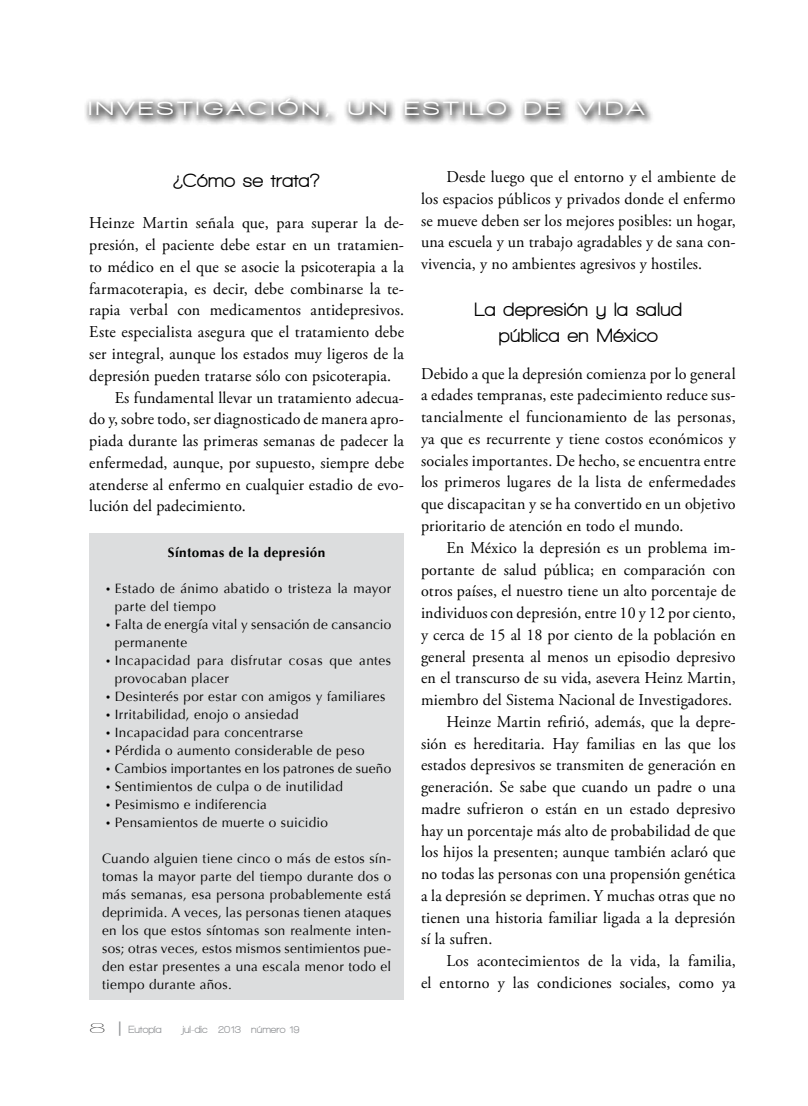
<style>
.page{position:relative;width:808px;height:1106px;background:#fff}
.page>*{position:absolute;margin:0;border:0;box-sizing:border-box;transform-origin:0 0}
.t1{font:800 19.5px/25.5px "Walkway";letter-spacing:.02em;color:#000;text-align:center}
.t2{font:900 19.5px "Walkway Expand";letter-spacing:.2em;color:#fff}
.t3{font:16.5px/21.8px "Adobe Garamond Pro";letter-spacing:.01em;color:#000;text-align:justify}
.t4{font:13.5px/18px "Optima";letter-spacing:.025em;color:#000}
.t5{font:700 13.5px "Optima";letter-spacing:.035em;color:#000}
.t6{font:800 10.5px "Walkway";color:#939598}
.s1{font-family:"Myriad Pro";font-size:15px}
.s2{font-family:"Walkway Ultra Expand";font-weight:400;font-size:15px;color:#000}
.s3{font-family:"Verdana";font-weight:400;font-size:15px}
</style>
<div class="page">
<div style="left:83px;top:94px;width:571px;height:33px;background:#000;opacity:.81"></div>
<div style="left:89px;top:532px;width:315px;height:467px;background:#dcddde"></div>
<p class="t2" style="left:88px;top:98px;width:557px">INVESTIGACIÓN, UN ESTILO DE VIDA</p>
<p class="t1" style="left:173px;top:168px;width:149px">¿Cómo se trata?</p>
<p class="t3" style="left:89px;top:213px;width:316px">Heinze Martin señala que, para superar la de-</p>
<p class="t3" style="left:89px;top:235px;width:316px">presión, el paciente debe estar en un tratamien-</p>
<p class="t3" style="left:89px;top:256px;width:316px">to médico en el que se asocie la psicoterapia a la</p>
<p class="t3" style="left:89px;top:278px;width:316px">farmacoterapia, es decir, debe combinarse la te-</p>
<p class="t3" style="left:89px;top:300px;width:316px">rapia verbal con medicamentos antidepresivos.</p>
<p class="t3" style="left:89px;top:322px;width:316px">Este especialista asegura que el tratamiento debe</p>
<p class="t3" style="left:89px;top:343px;width:316px">ser integral, aunque los estados muy ligeros de la</p>
<p class="t3" style="left:89px;top:365px;width:303px">depresión pueden tratarse sólo con psicoterapia.</p>
<p class="t3" style="left:115px;top:387px;width:291px">Es fundamental llevar un tratamiento adecua-</p>
<p class="t3" style="left:89px;top:409px;width:316px">do y, sobre todo, ser diagnosticado de manera apro-</p>
<p class="t3" style="left:89px;top:430px;width:316px">piada durante las primeras semanas de padecer la</p>
<p class="t3" style="left:89px;top:452px;width:316px">enfermedad, aunque, por supuesto, siempre debe</p>
<p class="t3" style="left:89px;top:474px;width:316px">atenderse al enfermo en cualquier estadio de evo-</p>
<p class="t3" style="left:89px;top:496px;width:158px">lución del padecimiento.</p>
<p class="t5" style="left:168px;top:544px;width:159px">Síntomas de la depresión</p>
<p class="t4" style="left:115px;top:579px;width:278px;text-indent:-9px"><span class="s1">•</span> Estado de ánimo abatido o tristeza la mayor parte del tiempo</p>
<p class="t4" style="left:115px;top:615px;width:278px;text-indent:-9px"><span class="s1">•</span> Falta de energía vital y sensación de cansancio permanente</p>
<p class="t4" style="left:115px;top:651px;width:278px;text-indent:-9px"><span class="s1">•</span> Incapacidad para disfrutar cosas que antes provocaban placer</p>
<p class="t4" style="left:106px;top:687px;width:281px"><span class="s1">•</span> Desinterés por estar con amigos y familiares</p>
<p class="t4" style="left:106px;top:705px;width:194px"><span class="s1">•</span> Irritabilidad, enojo o ansiedad</p>
<p class="t4" style="left:106px;top:723px;width:198px"><span class="s1">•</span> Incapacidad para concentrarse</p>
<p class="t4" style="left:106px;top:741px;width:260px"><span class="s1">•</span> Pérdida o aumento considerable de peso</p>
<p class="t4" style="left:106px;top:759px;width:286px"><span class="s1">•</span> Cambios importantes en los patrones de sueño</p>
<p class="t4" style="left:106px;top:777px;width:238px"><span class="s1">•</span> Sentimientos de culpa o de inutilidad</p>
<p class="t4" style="left:106px;top:795px;width:162px"><span class="s1">•</span> Pesimismo e indiferencia</p>
<p class="t4" style="left:106px;top:813px;width:223px"><span class="s1">•</span> Pensamientos de muerte o suicidio</p>
<p class="t4" style="left:102px;top:849px;width:291px;text-align:justify">Cuando alguien tiene cinco o más de estos sín&shy;tomas la mayor parte del tiempo durante dos o más semanas, esa persona probablemente está deprimida. A veces, las personas tienen ataques en los que estos síntomas son realmente inten&shy;sos; otras veces, estos mismos sentimientos pue&shy;den estar presentes a una escala menor todo el tiempo durante años.</p>
<p class="t6" style="left:89px;top:1024px;width:74px"><span class="s2">8</span> <span class="s3">|</span> Eutopía</p>
<p class="t6" style="left:183px;top:1024px;width:119px">jul-dic 2013 número 19</p>
<p class="t3" style="left:421px;top:166px;width:316px;text-indent:26px">Desde luego que el entorno y el ambiente de los espacios públicos y privados donde el enfermo se mueve deben ser los mejores posibles: un hogar, una escuela y un trabajo agradables y de sana con&shy;vivencia, y no ambientes agresivos y hostiles.</p>
<p class="t1" style="left:474px;top:297px;width:209px">La depresión y la salud pública en México</p>
<p class="t3" style="left:421px;top:363px;width:316px">Debido a que la depresión comienza por lo general a edades tempranas, este padecimiento reduce sus&shy;tancialmente el funcionamiento de las personas, ya que es recurrente y tiene costos económicos y sociales importantes. De hecho, se encuentra entre los primeros lugares de la lista de enfermedades que discapacitan y se ha convertido en un objetivo prioritario de atención en todo el mundo.</p>
<p class="t3" style="left:446px;top:537px;width:291px">En México la depresión es un problema im-</p>
<p class="t3" style="left:421px;top:559px;width:316px">portante de salud pública; en comparación con</p>
<p class="t3" style="left:421px;top:580px;width:316px">otros países, el nuestro tiene un alto porcentaje de</p>
<p class="t3" style="left:421px;top:602px;width:316px">individuos con depresión, entre 10 y 12 por ciento,</p>
<p class="t3" style="left:421px;top:624px;width:316px">y cerca de 15 al 18 por ciento de la población en</p>
<p class="t3" style="left:421px;top:646px;width:316px">general presenta al menos un episodio depresivo</p>
<p class="t3" style="left:421px;top:667px;width:316px">en el transcurso de su vida, asevera Heinz Martin,</p>
<p class="t3" style="left:421px;top:689px;width:312px">miembro del Sistema Nacional de Investigadores.</p>
<p class="t3" style="left:446px;top:711px;width:291px">Heinze Martin refirió, además, que la depre-</p>
<p class="t3" style="left:421px;top:733px;width:316px">sión es hereditaria. Hay familias en las que los</p>
<p class="t3" style="left:421px;top:754px;width:316px">estados depresivos se transmiten de generación en</p>
<p class="t3" style="left:421px;top:776px;width:316px">generación. Se sabe que cuando un padre o una</p>
<p class="t3" style="left:421px;top:798px;width:316px">madre sufrieron o están en un estado depresivo</p>
<p class="t3" style="left:421px;top:820px;width:316px">hay un porcentaje más alto de probabilidad de que</p>
<p class="t3" style="left:421px;top:841px;width:316px">los hijos la presenten; aunque también aclaró que</p>
<p class="t3" style="left:421px;top:863px;width:316px">no todas las personas con una propensión genética</p>
<p class="t3" style="left:421px;top:885px;width:316px">a la depresión se deprimen. Y muchas otras que no</p>
<p class="t3" style="left:421px;top:907px;width:316px">tienen una historia familiar ligada a la depresión</p>
<p class="t3" style="left:421px;top:928px;width:73px">sí la sufren.</p>
<p class="t3" style="left:446px;top:950px;width:291px">Los acontecimientos de la vida, la familia,</p>
<p class="t3" style="left:421px;top:972px;width:316px">el entorno y las condiciones sociales, como ya</p>
</div>
